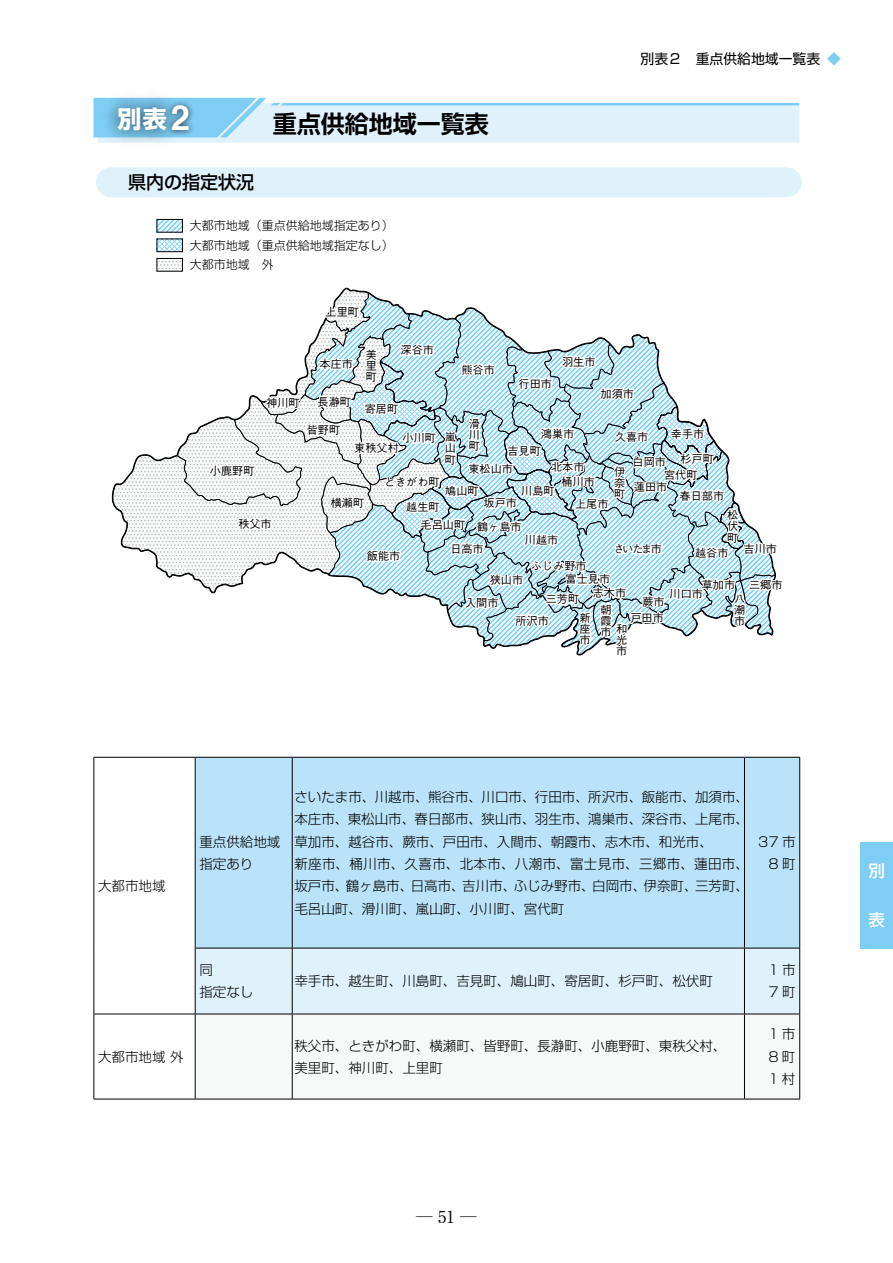
<style>
.page{position:relative;width:893px;height:1263px;background:#fff}
.page>*{position:absolute;margin:0;border:0;box-sizing:border-box;transform-origin:0 0}
.t1{font:700 24px "Shin Go Pro De";color:#000}
.t2{font:700 24px "Shin Go Pro";color:#fff}
.t3{font:500 18px "Shin Go Pro";color:#000}
.t4{font:16.5px "Ryumin Pro";color:#000}
.t5{font:500 16.5px "Shin Go Pro";color:#fff}
.t6{font:13.8px "Shin Go Pro";color:#000}
.t7{font:300 13.5px/22.4px "Shin Go Pro";color:#000}
.t8{font:300 12px/19.5px "Shin Go Pro";color:#000;text-align:justify}
.t9{font:500 11.1px/11.1px "Gothic BBB Pro";color:#000;text-align:justify}
.s1{font-family:"Helvetica";font-size:34.5px}
.s2{color:#7ecef4}
</style>
<div class="page">
<div style="left:860px;top:842px;width:33px;height:106px;background:#7ecef4"></div>
<svg style="left:93px;top:98px;width:706px;height:45px;background:#d9f0fb"></svg>
<img style="left:95px;top:97px;width:121px;height:46px">
<img style="left:162px;top:97px;width:37px;height:46px">
<div style="left:96px;top:167px;width:706px;height:30px;background:#dff2fc"></div>
<svg style="left:112px;top:453px;width:65px;height:125px"></svg>
<svg style="left:177px;top:287px;width:600px;height:369px"></svg>
<svg style="left:159px;top:221px;width:22px;height:9px"></svg>
<div style="left:157px;top:219px;width:26px;height:13px;border:1px solid #000"></div>
<svg style="left:159px;top:261px;width:22px;height:8px"></svg>
<div style="left:157px;top:258px;width:26px;height:13px;border:1px solid #000"></div>
<svg style="left:159px;top:241px;width:22px;height:9px"></svg>
<div style="left:157px;top:239px;width:26px;height:13px;border:1px solid #000"></div>
<div style="left:196px;top:758px;width:603px;height:190px;background:#bae3f9"></div>
<div style="left:196px;top:949px;width:603px;height:65px;background:#dff2fc"></div>
<svg style="left:196px;top:1015px;width:603px;height:84px"></svg>
<hr style="left:94px;top:757px;width:101px;height:1px;background:#000">
<hr style="left:94px;top:757px;width:1px;height:191px;background:#000">
<hr style="left:94px;top:948px;width:1px;height:66px;background:#000">
<hr style="left:195px;top:757px;width:97px;height:1px;background:#000">
<hr style="left:195px;top:757px;width:1px;height:191px;background:#000">
<hr style="left:292px;top:757px;width:452px;height:1px;background:#000">
<hr style="left:292px;top:757px;width:1px;height:191px;background:#000">
<hr style="left:744px;top:757px;width:56px;height:1px;background:#000">
<hr style="left:744px;top:757px;width:1px;height:191px;background:#000">
<hr style="left:799px;top:757px;width:1px;height:191px;background:#000">
<hr style="left:195px;top:948px;width:97px;height:1px;background:#000">
<hr style="left:195px;top:948px;width:1px;height:66px;background:#000">
<hr style="left:292px;top:948px;width:452px;height:1px;background:#000">
<hr style="left:292px;top:948px;width:1px;height:66px;background:#000">
<hr style="left:744px;top:948px;width:56px;height:1px;background:#000">
<hr style="left:744px;top:948px;width:1px;height:66px;background:#000">
<hr style="left:799px;top:948px;width:1px;height:66px;background:#000">
<hr style="left:94px;top:1014px;width:101px;height:1px;background:#000">
<hr style="left:94px;top:1014px;width:1px;height:85px;background:#000">
<hr style="left:195px;top:1014px;width:97px;height:1px;background:#000">
<hr style="left:195px;top:1014px;width:1px;height:85px;background:#000">
<hr style="left:292px;top:1014px;width:452px;height:1px;background:#000">
<hr style="left:292px;top:1014px;width:1px;height:85px;background:#000">
<hr style="left:744px;top:1014px;width:56px;height:1px;background:#000">
<hr style="left:744px;top:1014px;width:1px;height:85px;background:#000">
<hr style="left:799px;top:1014px;width:1px;height:85px;background:#000">
<hr style="left:94px;top:1099px;width:101px;height:1px;background:#000">
<hr style="left:195px;top:1099px;width:97px;height:1px;background:#000">
<hr style="left:292px;top:1099px;width:452px;height:1px;background:#000">
<hr style="left:744px;top:1099px;width:56px;height:1px;background:#000">
<h1 class="t2" style="left:117px;top:100px;width:76px">別表　<span class="s1">2</span></h1>
<h1 class="t1" style="left:273px;top:104px;width:217px">重点供給地域一覧表</h1>
<h2 class="t3" style="left:128px;top:167px;width:127px">県内の指定状況</h2>
<p class="t8" style="left:190px;top:214px;width:206px">大都市地域（重点供給地域指定あり）大都市地域（重点供給地域指定なし）大都市地域　外</p>
<p class="t9" style="left:266px;top:396px;width:35px">神川町</p>
<p class="t9" style="left:326px;top:305px;width:35px">上里町</p>
<p class="t9" style="left:320px;top:357px;width:35px">本庄市</p>
<p class="t9" style="left:366px;top:347px;width:12px">美里町</p>
<p class="t9" style="left:401px;top:343px;width:35px">深谷市</p>
<p class="t9" style="left:318px;top:395px;width:35px">長瀞町</p>
<p class="t9" style="left:365px;top:402px;width:35px">寄居町</p>
<p class="t9" style="left:461px;top:363px;width:35px">熊谷市</p>
<p class="t6" style="left:640px;top:48px;width:202px">別表２　重点供給地域一覧表 <span class="s2">◆</span></p>
<p class="t9" style="left:519px;top:377px;width:35px">行田市</p>
<p class="t9" style="left:562px;top:355px;width:35px">羽生市</p>
<p class="t9" style="left:601px;top:387px;width:35px">加須市</p>
<p class="t9" style="left:210px;top:464px;width:46px">小鹿野町</p>
<p class="t9" style="left:238px;top:517px;width:35px">秩父市</p>
<p class="t9" style="left:469px;top:416px;width:12px">滑川町</p>
<p class="t9" style="left:307px;top:423px;width:35px">皆野町</p>
<p class="t9" style="left:541px;top:427px;width:35px">鴻巣市</p>
<p class="t9" style="left:671px;top:427px;width:35px">幸手市</p>
<p class="t9" style="left:615px;top:430px;width:35px">久喜市</p>
<p class="t9" style="left:445px;top:430px;width:12px">嵐山町</p>
<p class="t9" style="left:403px;top:431px;width:35px">小川町</p>
<p class="t9" style="left:384px;top:475px;width:57px">ときがわ町</p>
<p class="t9" style="left:354px;top:441px;width:46px">東秩父村</p>
<p class="t9" style="left:507px;top:444px;width:35px">吉見町</p>
<p class="t9" style="left:632px;top:455px;width:35px">白岡市</p>
<p class="t9" style="left:680px;top:452px;width:35px">杉戸町</p>
<p class="t9" style="left:551px;top:460px;width:35px">北本市</p>
<p class="t9" style="left:468px;top:461px;width:46px">東松山市</p>
<p class="t9" style="left:614px;top:465px;width:12px">伊奈町</p>
<p class="t9" style="left:664px;top:468px;width:35px">宮代町</p>
<p class="t9" style="left:561px;top:474px;width:35px">桶川市</p>
<p class="t9" style="left:634px;top:480px;width:35px">蓮田市</p>
<p class="t9" style="left:445px;top:484px;width:35px">鳩山町</p>
<p class="t9" style="left:521px;top:484px;width:35px">川島町</p>
<p class="t9" style="left:679px;top:489px;width:46px">春日部市</p>
<p class="t9" style="left:331px;top:496px;width:35px">横瀬町</p>
<p class="t9" style="left:484px;top:496px;width:35px">坂戸市</p>
<p class="t9" style="left:575px;top:497px;width:35px">上尾市</p>
<p class="t9" style="left:406px;top:500px;width:35px">越生町</p>
<p class="t9" style="left:727px;top:508px;width:12px">松伏町</p>
<p class="t9" style="left:420px;top:517px;width:46px">毛呂山町</p>
<p class="t9" style="left:450px;top:514px;width:73px;line-height:22px;text-indent:27px">鶴ヶ島市日高市</p>
<p class="t9" style="left:525px;top:533px;width:35px">川越市</p>
<p class="t9" style="left:744px;top:542px;width:35px">吉川市</p>
<p class="t9" style="left:613px;top:542px;width:50px">さいたま市</p>
<p class="t9" style="left:695px;top:546px;width:35px">越谷市</p>
<p class="t9" style="left:367px;top:549px;width:35px">飯能市</p>
<p class="t9" style="left:531px;top:559px;width:57px">ふじみ野市</p>
<p class="t9" style="left:566px;top:572px;width:46px">富士見市</p>
<p class="t9" style="left:490px;top:573px;width:35px">狭山市</p>
<p class="t9" style="left:702px;top:578px;width:35px">草加市</p>
<p class="t9" style="left:749px;top:578px;width:35px">三郷市</p>
<p class="t9" style="left:593px;top:586px;width:35px">志木市</p>
<p class="t9" style="left:616px;top:622px;width:12px">和光市</p>
<p class="t9" style="left:669px;top:587px;width:35px">川口市</p>
<p class="t9" style="left:546px;top:592px;width:35px">三芳町</p>
<p class="t9" style="left:734px;top:591px;width:12px">八潮市</p>
<p class="t9" style="left:630px;top:592px;width:36px;line-height:16.4px;text-align:right">蕨市戸田市</p>
<p class="t9" style="left:465px;top:596px;width:35px">入間市</p>
<p class="t9" style="left:601px;top:603px;width:12px">朝霞市</p>
<p class="t9" style="left:580px;top:611px;width:12px">新座市</p>
<p class="t9" style="left:515px;top:613px;width:35px">所沢市</p>
<p class="t7" style="left:98px;top:873px;width:69px">大都市地域</p>
<p class="t7" style="left:199px;top:829px;width:82px">重点供給地域指定あり</p>
<p class="t7" style="left:294px;top:784px;width:456px">さいたま市、川越市、熊谷市、川口市、行田市、所沢市、飯能市、加須市、本庄市、東松山市、春日部市、狭山市、羽生市、鴻巣市、深谷市、上尾市、草加市、越谷市、蕨市、戸田市、入間市、朝霞市、志木市、和光市、<br>新座市、桶川市、久喜市、北本市、八潮市、富士見市、三郷市、蓮田市、坂戸市、鶴ヶ島市、日高市、吉川市、ふじみ野市、白岡市、伊奈町、三芳町、毛呂山町、滑川町、嵐山町、小川町、宮代町</p>
<p class="t7" style="left:758px;top:829px;width:39px;text-align:right">37 市<br>8町</p>
<p class="t7" style="left:199px;top:957px;width:55px">同<br>指定なし</p>
<p class="t7" style="left:294px;top:968px;width:420px">幸手市、越生町、川島町、吉見町、鳩山町、寄居町、杉戸町、松伏町</p>
<p class="t7" style="left:768px;top:957px;width:29px">1市<br>7町</p>
<p class="t7" style="left:98px;top:1044px;width:87px">大都市地域 外</p>
<p class="t7" style="left:294px;top:1032px;width:433px">秩父市、ときがわ町、横瀬町、皆野町、長瀞町、小鹿野町、東秩父村、美里町、神川町、上里町</p>
<p class="t7" style="left:768px;top:1021px;width:29px;text-align:justify">1市8町1村</p>
<p class="t4" style="left:416px;top:1203px;width:62px">─ 51 ─</p>
<p class="t5" style="left:868px;top:857px;width:17px">別</p>
<p class="t5" style="left:868px;top:906px;width:18px">表</p>
</div>
